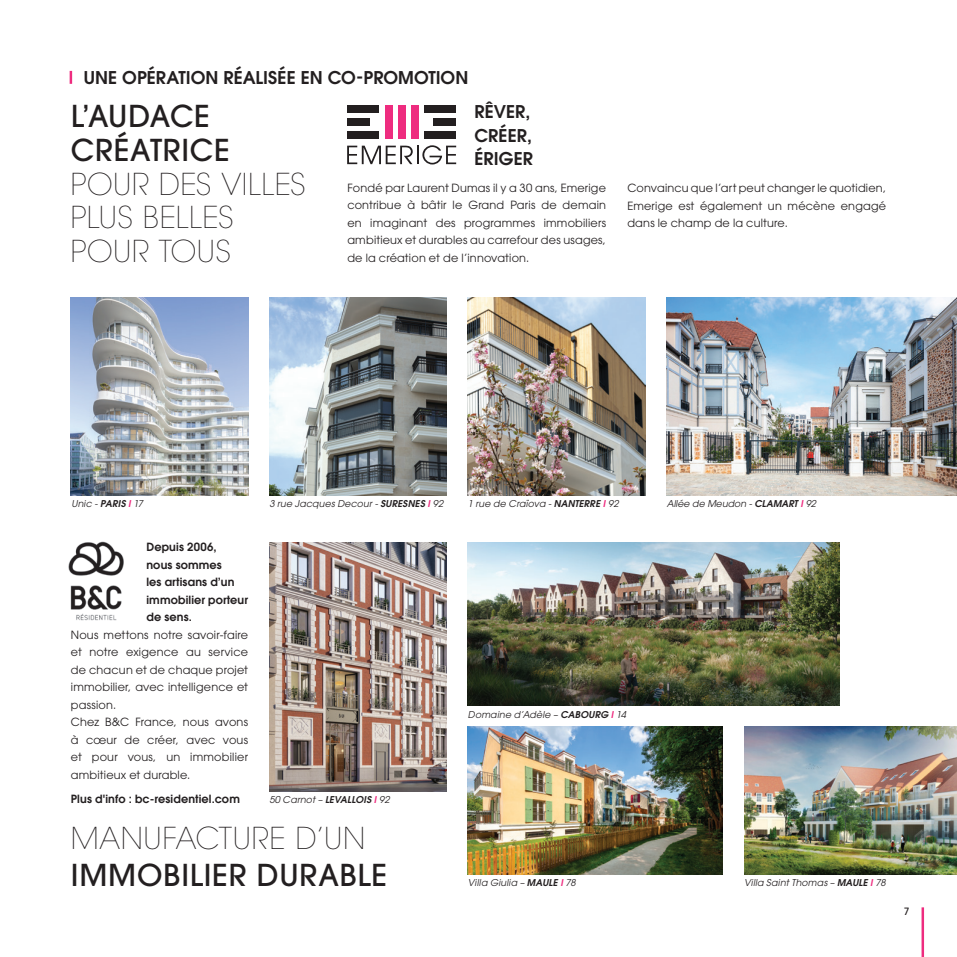
<style>
.page{position:relative;width:957px;height:957px;background:#fff}
.page>*{position:absolute;margin:0;border:0;box-sizing:border-box;transform-origin:0 0}
.t1{font:200 30px/33.8px "ITC Avant Garde Std";letter-spacing:.02em;color:#231f20}
.t2{font:500 30px/33.8px "ITC Avant Garde Std";letter-spacing:.025em;color:#231f20}
.t3{font:600 17.5px/23.8px "ITC Avant Garde Std";letter-spacing:.005em;color:#231f20}
.t4{font:11.25px/17.5px "ITC Avant Garde Std";letter-spacing:.015em;color:#231f20;text-align:justify}
.t5{font:600 11.25px/17.5px "ITC Avant Garde Std";letter-spacing:.015em;color:#231f20}
.t6{font:500 10px "ITC Avant Garde Std";color:#231f20}
.t7{font:italic 9.38px "ITC Avant Garde Std";letter-spacing:.02em;color:#231f20}
.t8{font:italic 9.38px "ITC Avant Garde Std";color:#231f20}
.s1{font-weight:600}
.s2{font-weight:600;color:#ee2c7f}
</style>
<div class="page">
<hr style="left:921px;top:907px;width:3px;height:50px;background:#ee2c7f">
<img style="left:468px;top:297px;width:177px;height:198px">
<img style="left:667px;top:297px;width:290px;height:198px">
<img style="left:269px;top:297px;width:177px;height:198px">
<img style="left:71px;top:297px;width:177px;height:198px">
<img style="left:468px;top:543px;width:371px;height:162px">
<img style="left:468px;top:726px;width:255px;height:148px">
<img style="left:744px;top:726px;width:213px;height:148px">
<img style="left:269px;top:543px;width:177px;height:248px">
<div style="left:398px;top:105px;width:7px;height:33px;background:#ee2c7f"></div>
<div style="left:385px;top:105px;width:7px;height:33px;background:#ee2c7f"></div>
<div style="left:411px;top:105px;width:7px;height:33px;background:#ee2c7f"></div>
<div style="left:347px;top:105px;width:32px;height:7px;background:#231f20"></div>
<div style="left:347px;top:118px;width:23px;height:7px;background:#231f20"></div>
<div style="left:347px;top:131px;width:32px;height:7px;background:#231f20"></div>
<div style="left:425px;top:131px;width:31px;height:7px;background:#231f20"></div>
<div style="left:433px;top:118px;width:23px;height:7px;background:#231f20"></div>
<div style="left:425px;top:105px;width:31px;height:7px;background:#231f20"></div>
<svg style="left:347px;top:145px;width:109px;height:19px"></svg>
<img style="left:68px;top:541px;width:56px;height:79px">
<svg style="left:70px;top:71px;width:2px;height:13px"></svg>
<h2 class="t3" style="left:84px;top:65px;width:386px">UNE OPÉRATION RÉALISÉE EN CO-PROMOTION</h2>
<h1 class="t2" style="left:71px;top:99px;width:160px">L’AUDACE<br>CRÉATRICE</h1>
<h1 class="t1" style="left:71px;top:167px;width:236px">POUR DES VILLES<br>PLUS BELLES<br>POUR TOUS</h1>
<h2 class="t3" style="left:474px;top:99px;width:60px">RÊVER,<br>CRÉER,<br>ÉRIGER</h2>
<p class="t4" style="left:347px;top:179px;width:260px">Fondé par Laurent Dumas il y a 30 ans, Emerige contribue à bâtir le Grand Paris de demain en imaginant des programmes immobiliers ambitieux et durables au carrefour des usages, de la création et de l’innovation.</p>
<p class="t4" style="left:627px;top:179px;width:260px">Convaincu que l’art peut changer le quotidien, Emerige est également un mécène engagé dans le champ de la culture.</p>
<p class="t7" style="left:71px;top:498px;width:73px">Unic - <span class="s1">PARIS</span> <span class="s2">I</span> 17</p>
<p class="t7" style="left:269px;top:498px;width:175px">3 rue Jacques Decour - <span class="s1">SURESNES</span> <span class="s2">I</span> 92</p>
<p class="t7" style="left:468px;top:498px;width:152px">1 rue de Craïova - <span class="s1">NANTERRE</span> <span class="s2">I</span> 92</p>
<p class="t8" style="left:667px;top:498px;width:151px">Allée de Meudon - <span class="s1">CLAMART</span> <span class="s2">I</span> 92</p>
<p class="t5" style="left:146px;top:538px;width:103px">Depuis 2006,<br>nous sommes<br>les artisans d’un immobilier porteur de sens.</p>
<p class="t4" style="left:71px;top:625px;width:179px;text-align:left">Nous mettons notre savoir-faire et notre exigence au service de chacun et de chaque projet immobilier, avec intelligence et passion.<br>Chez B&amp;C France, nous avons à cœur de créer, avec vous et pour vous, un immobilier ambitieux et durable.</p>
<p class="t5" style="left:71px;top:790px;width:170px">Plus d'info : bc-residentiel.com</p>
<p class="t7" style="left:269px;top:794px;width:122px">50 Carnot – <span class="s1">LEVALLOIS</span> <span class="s2">I</span> 92</p>
<h1 class="t1" style="left:71px;top:821px;width:296px">MANUFACTURE D’UN</h1>
<h1 class="t2" style="left:71px;top:858px;width:318px">IMMOBILIER DURABLE</h1>
<p class="t7" style="left:468px;top:708px;width:160px">Domaine d’Adèle – <span class="s1">CABOURG</span> <span class="s2">I</span> 14</p>
<p class="t7" style="left:468px;top:877px;width:109px">Villa Giulia – <span class="s1">MAULE</span> <span class="s2">I</span> 78</p>
<p class="t7" style="left:744px;top:877px;width:143px">Villa Saint Thomas – <span class="s1">MAULE</span> <span class="s2">I</span> 78</p>
<p class="t6" style="left:904px;top:904px;width:7px">7</p>
</div>
